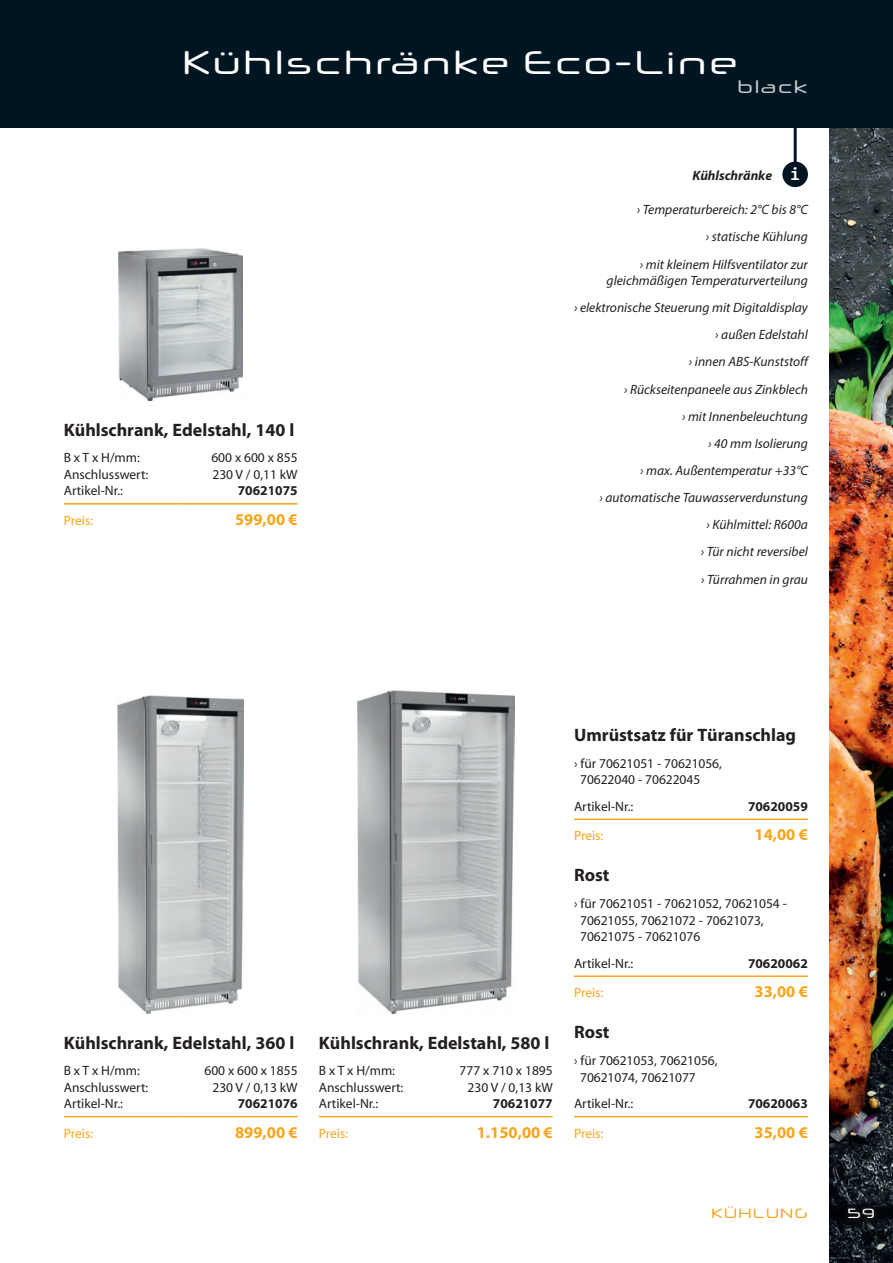
<style>
.page{position:relative;width:893px;height:1263px;background:#fff}
.page>*{position:absolute;margin:0;border:0;box-sizing:border-box;transform-origin:0 0}
.t1{font:33px "Neuropol X Rg";letter-spacing:.05em;color:#fff}
.t2{font:700 18px "Myriad";color:#231f20}
.t3{font:18px "Neuropol X Rg";letter-spacing:.05em;color:#c5c8ca}
.t4{font:700 18px "Consolas";color:#fff}
.t5{font:700 16.5px "Myriad Pro";color:#f9a51b}
.t6{font:13.5px/16.5px "Myriad";letter-spacing:-.005em;color:#231f20}
.t7{font:italic 13.5px/27.2px "Myriad Pro";color:#231f20;text-align:right}
.t8{font:700 13.5px "Myriad";color:#231f20}
.t9{font:13.5px "Myriad";letter-spacing:-.005em;color:#f9a51b}
.t10{font:italic 700 13.5px "Myriad Pro";color:#231f20}
.t11{font:13.5px "Neuropol X Rg";letter-spacing:.05em;color:#f9a51b}
.t12{font:13.5px "Neuropol X Rg";color:#fff}
</style>
<div class="page">
<img style="left:829px;top:128px;width:64px;height:1135px">
<div style="left:0;top:0;width:893px;height:128px;background:#001522"></div>
<div style="left:844px;top:1205px;width:34px;height:17px;background:#0d0e11"></div>
<hr style="left:64px;top:1116px;width:117px;height:1px;background:#f9a51b">
<hr style="left:181px;top:1116px;width:117px;height:1px;background:#f9a51b">
<img style="left:118px;top:696px;width:126px;height:318px">
<hr style="left:319px;top:1116px;width:117px;height:1px;background:#f9a51b">
<hr style="left:436px;top:1116px;width:117px;height:1px;background:#f9a51b">
<hr style="left:64px;top:503px;width:117px;height:2px;background:#f9a51b">
<hr style="left:181px;top:503px;width:117px;height:2px;background:#f9a51b">
<img style="left:357px;top:690px;width:158px;height:324px">
<img style="left:119px;top:248px;width:123px;height:153px">
<hr style="left:794px;top:123px;width:3px;height:40px;background:#001522">
<div style="left:782px;top:162px;width:26px;height:25px;background:#001522;border-radius:50%"></div>
<hr style="left:574px;top:819px;width:117px;height:1px;background:#f9a51b">
<hr style="left:691px;top:819px;width:117px;height:1px;background:#f9a51b">
<hr style="left:574px;top:975px;width:117px;height:2px;background:#f9a51b">
<hr style="left:691px;top:975px;width:117px;height:2px;background:#f9a51b">
<hr style="left:574px;top:1116px;width:117px;height:1px;background:#f9a51b">
<hr style="left:691px;top:1116px;width:117px;height:1px;background:#f9a51b">
<h1 class="t1" style="left:182px;top:36px;width:558px">Kühlschränke Eco-Line</h1>
<h2 class="t2" style="left:64px;top:420px;width:232px">Kühlschrank, Edelstahl, 140 l</h2>
<p class="t6" style="left:64px;top:450px;width:78px">B x T x H/mm:</p>
<p class="t6" style="left:211px;top:450px;width:88px">600 x 600 x 855</p>
<p class="t6" style="left:64px;top:467px;width:86px">Anschlusswert:</p>
<p class="t6" style="left:212px;top:467px;width:87px">230 V / 0,11 kW</p>
<p class="t6" style="left:64px;top:483px;width:61px">Artikel-Nr.:</p>
<p class="t8" style="left:238px;top:484px;width:61px">70621075</p>
<p class="t9" style="left:64px;top:513px;width:31px">Preis:</p>
<p class="t5" style="left:235px;top:508px;width:64px">599,00 €</p>
<h2 class="t3" style="left:737px;top:71px;width:72px">black</h2>
<h2 class="t4" style="left:790px;top:162px;width:11px">i</h2>
<p class="t7" style="left:637px;top:196px;width:173px">› Temperaturbereich: 2°C bis 8°C › statische Kühlung<br>› mit kleinem Hilfsventilator zur</p>
<p class="t7" style="left:574px;top:267px;width:235px">gleichmäßigen Temperaturverteilung<br>› elektronische Steuerung mit Digitaldisplay › außen Edelstahl<br>› innen ABS-Kunststoff<br>› Rückseitenpaneele aus Zinkblech<br>› mit Innenbeleuchtung<br>› 40 mm Isolierung<br>› max. Außentemperatur +33°C<br>› automatische Tauwasserverdunstung<br>› Kühlmittel: R600a<br>› Tür nicht reversibel<br>› Türrahmen in grau</p>
<p class="t10" style="left:692px;top:167px;width:81px">Kühlschränke</p>
<h2 class="t2" style="left:64px;top:1033px;width:232px">Kühlschrank, Edelstahl, 360 l</h2>
<p class="t6" style="left:64px;top:1063px;width:78px">B x T x H/mm:</p>
<p class="t6" style="left:204px;top:1063px;width:95px">600 x 600 x 1855</p>
<p class="t6" style="left:64px;top:1079px;width:86px">Anschlusswert:</p>
<p class="t6" style="left:212px;top:1079px;width:87px">230 V / 0,13 kW</p>
<p class="t6" style="left:64px;top:1096px;width:61px">Artikel-Nr.:</p>
<p class="t8" style="left:238px;top:1097px;width:61px">70621076</p>
<p class="t9" style="left:64px;top:1126px;width:31px">Preis:</p>
<p class="t5" style="left:235px;top:1121px;width:64px">899,00 €</p>
<h2 class="t2" style="left:319px;top:1033px;width:232px">Kühlschrank, Edelstahl, 580 l</h2>
<p class="t6" style="left:319px;top:1063px;width:78px">B x T x H/mm:</p>
<p class="t6" style="left:460px;top:1063px;width:95px">777 x 710 x 1895</p>
<p class="t6" style="left:319px;top:1079px;width:86px">Anschlusswert:</p>
<p class="t6" style="left:468px;top:1079px;width:87px">230 V / 0,13 kW</p>
<p class="t6" style="left:319px;top:1096px;width:61px">Artikel-Nr.:</p>
<p class="t8" style="left:493px;top:1097px;width:61px">70621077</p>
<p class="t9" style="left:319px;top:1126px;width:31px">Preis:</p>
<p class="t5" style="left:477px;top:1121px;width:78px">1.150,00 €</p>
<h2 class="t2" style="left:574px;top:726px;width:224px">Umrüstsatz für Türanschlag</h2>
<p class="t6" style="left:580px;top:756px;width:143px;text-indent:-6px">› für 70621051 - 70621056,<br>70622040 - 70622045</p>
<p class="t6" style="left:574px;top:799px;width:61px">Artikel-Nr.:</p>
<p class="t8" style="left:748px;top:799px;width:61px">70620059</p>
<p class="t9" style="left:574px;top:829px;width:31px">Preis:</p>
<p class="t5" style="left:754px;top:824px;width:55px">14,00 €</p>
<h2 class="t2" style="left:574px;top:866px;width:37px">Rost</h2>
<p class="t6" style="left:580px;top:896px;width:208px;text-indent:-6px">› für 70621051 - 70621052, 70621054 -<br>70621055, 70621072 - 70621073,<br>70621075 - 70621076</p>
<p class="t6" style="left:574px;top:955px;width:61px">Artikel-Nr.:</p>
<p class="t8" style="left:748px;top:956px;width:61px">70620062</p>
<p class="t9" style="left:574px;top:986px;width:31px">Preis:</p>
<p class="t5" style="left:754px;top:981px;width:55px">33,00 €</p>
<h2 class="t2" style="left:574px;top:1023px;width:37px">Rost</h2>
<p class="t6" style="left:580px;top:1053px;width:139px;text-indent:-6px">› für 70621053, 70621056,<br>70621074, 70621077</p>
<p class="t6" style="left:574px;top:1096px;width:61px">Artikel-Nr.:</p>
<p class="t8" style="left:748px;top:1097px;width:61px">70620063</p>
<p class="t9" style="left:574px;top:1126px;width:31px">Preis:</p>
<p class="t5" style="left:754px;top:1121px;width:55px">35,00 €</p>
<p class="t11" style="left:711px;top:1202px;width:98px">KÜHLUNG</p>
<p class="t12" style="left:847px;top:1202px;width:30px">59</p>
</div>
